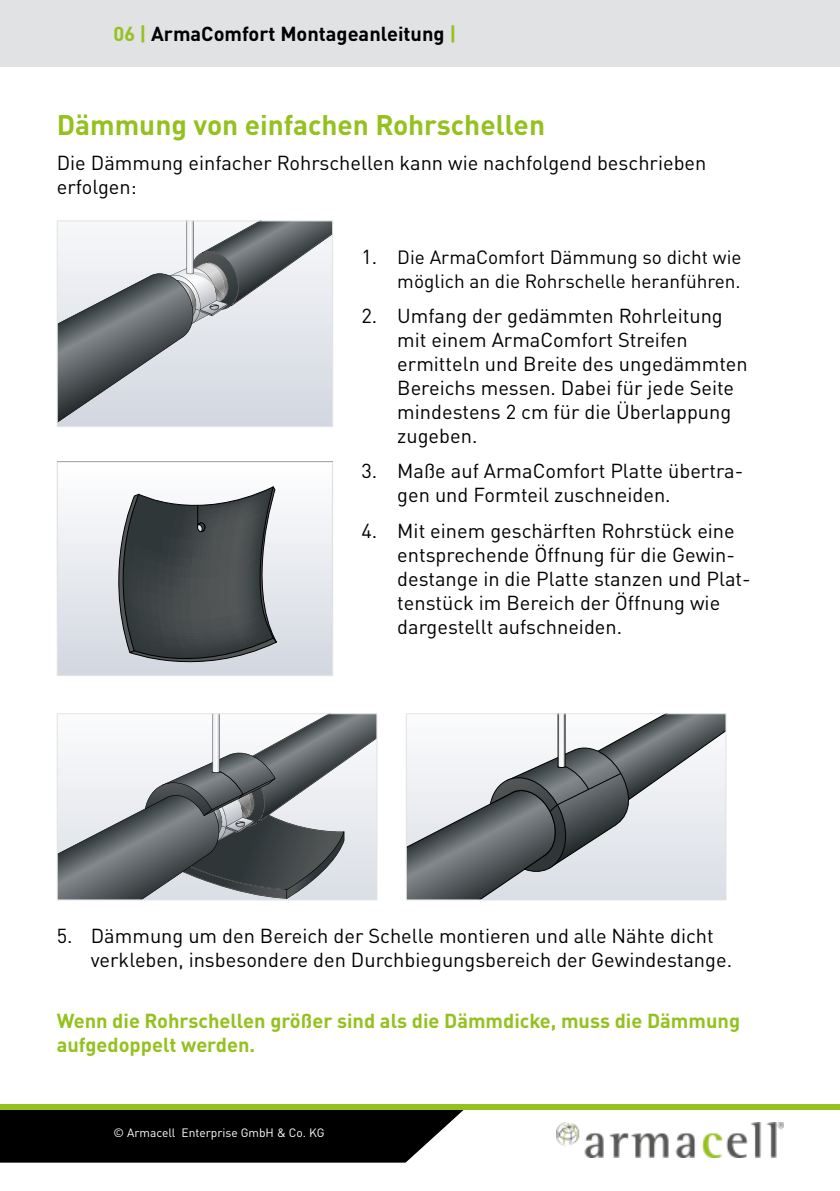
<style>
.page{position:relative;width:840px;height:1191px;background:#fff}
.page>*{position:absolute;margin:0;border:0;box-sizing:border-box;transform-origin:0 0}
.t1{font:700 28px "DIN Pro";color:#95c11f}
.t2{font:20px/24px "DIN Pro";color:#000}
.t3{font:700 20px/24px "DIN Pro";color:#95c11f}
.t4{font:700 20px "DIN Pro";color:#000}
.t5{font:19px/24px "DIN Pro";color:#000;text-align:right}
.t6{font:12px "DIN Pro";color:#fff}
.s1{color:#95c11f}
.s2{font-size:20px}
</style>
<div class="page">
<div style="left:0;top:1110px;width:464px;height:52px;background:#000"></div>
<img style="left:556px;top:1122px;width:226px;height:35px">
<svg style="left:59px;top:222px;width:272px;height:203px"></svg>
<div style="left:57px;top:220px;width:276px;height:207px;border:1px solid #e0e2e3"></div>
<svg style="left:59px;top:486px;width:272px;height:188px"></svg>
<div style="left:57px;top:461px;width:276px;height:215px;border:1px solid #e0e2e3"></div>
<svg style="left:59px;top:715px;width:316px;height:183px"></svg>
<div style="left:57px;top:713px;width:320px;height:187px;border:1px solid #e0e2e3"></div>
<svg style="left:407px;top:715px;width:317px;height:183px"></svg>
<div style="left:405px;top:713px;width:321px;height:187px;border:1px solid #e0e2e3"></div>
<div style="left:0;top:0;width:839px;height:66px;background:#e0e2e3"></div>
<div style="left:0;top:1104px;width:839px;height:6px;background:#95c11f"></div>
<p class="t4" style="left:113px;top:17px;width:344px"><span class="s1">06 |</span> ArmaComfort Montageanleitung <span class="s1">|</span></p>
<h1 class="t1" style="left:57px;top:101px;width:489px">Dämmung von einfachen Rohrschellen</h1>
<p class="t2" style="left:57px;top:149px;width:650px">Die Dämmung einfacher Rohrschellen kann wie nachfolgend beschrieben erfolgen:</p>
<p class="t5" style="left:361px;top:243px;width:381px"><span class="s2">1.</span> Die ArmaComfort Dämmung so dicht wie möglich an die Rohrschelle heranführen.</p>
<p class="t2" style="left:397px;top:302px;width:352px;text-indent:-36px">2. Umfang der gedämmten Rohrleitung mit einem ArmaComfort Streifen ermitteln und Breite des ungedämmten<br>Bereichs messen. Dabei für jede Seite mindestens 2 cm für die Überlappung zugeben.</p>
<p class="t2" style="left:397px;top:457px;width:347px;text-indent:-36px">3. Maße auf ArmaComfort Platte übertra&shy;gen und Formteil zuschneiden.</p>
<p class="t2" style="left:397px;top:516px;width:355px;text-indent:-36px">4. Mit einem geschärften Rohrstück eine entsprechende Öffnung für die Gewin&shy;destange in die Platte stanzen und Plat&shy;tenstück im Bereich der Öffnung wie dargestellt aufschneiden.</p>
<p class="t2" style="left:91px;top:922px;width:642px;text-indent:-34px">5. Dämmung um den Bereich der Schelle montieren und alle Nähte dicht verkleben, insbesondere den Durchbiegungsbereich der Gewindestange.</p>
<p class="t3" style="left:57px;top:1006px;width:684px">Wenn die Rohrschellen größer sind als die Dämmdicke, muss die Dämmung aufgedoppelt werden.</p>
<p class="t6" style="left:113px;top:1123px;width:212px">© Armacell Enterprise GmbH &amp; Co. KG</p>
</div>
